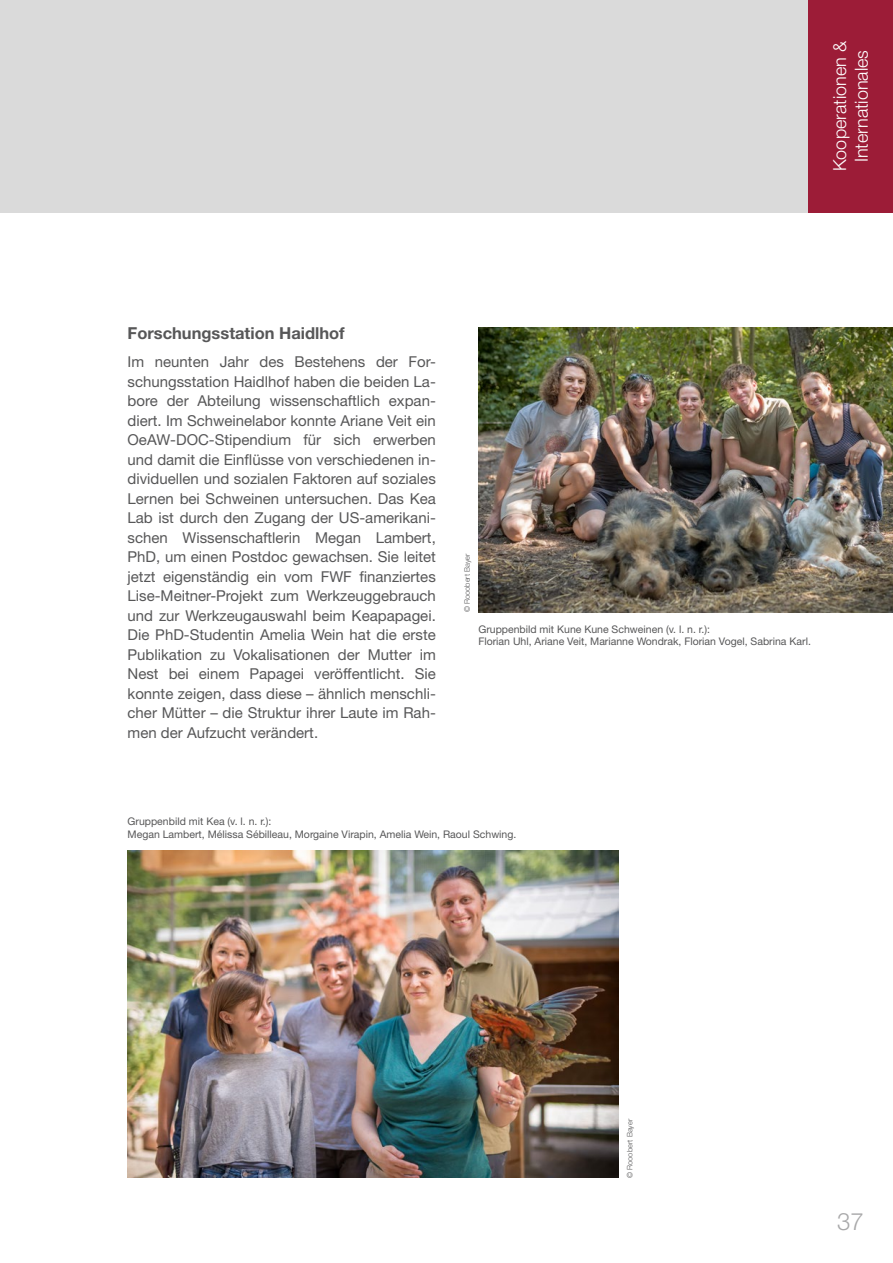
<style>
.page{position:relative;width:893px;height:1263px;background:#fff}
.page>*{position:absolute;margin:0;border:0;box-sizing:border-box;transform-origin:0 0}
.t1{font:300 24px "Helvetica Neue LT Std";color:#a8a8a9}
.t2{font:18px/21.6px "Helvetica Neue LT Std Lt 12";color:#fff;text-align:center}
.t3{font:700 16.5px "Helvetica Neue LT Std";color:#575758}
.t4{font:15px/19.5px "Helvetica Neue LT Std";color:#575758;text-align:justify}
.t5{font:10.5px/12.6px "Helvetica Neue LT Std";color:#575758}
.t6{font:300 7.5px "Helvetica Neue LT Std";color:#575758}
</style>
<div class="page">
<div style="left:0;top:0;width:893px;height:213px;background:#dadada"></div>
<div style="left:808px;top:0;width:85px;height:213px;background:#9c1c37"></div>
<img style="left:128px;top:850px;width:491px;height:328px">
<img style="left:478px;top:327px;width:415px;height:285px">
<p class="t2" style="left:828px;top:171px;width:131px;rotate:-90deg">Kooperationen &amp;<br>Internationales</p>
<p class="t3" style="left:128px;top:323px;width:219px">Forschungsstation Haidlhof</p>
<p class="t4" style="left:128px;top:352px;width:310px">Im neunten Jahr des Bestehens der For&shy;schungsstation Haidlhof haben die beiden La&shy;bore der Abteilung wissenschaftlich expan&shy;diert. Im Schweinelabor konnte Ariane Veit ein OeAW-DOC-Stipendium für sich erwerben und damit die Einflüsse von verschiedenen in&shy;dividuellen und sozialen Faktoren auf soziales Lernen bei Schweinen untersuchen. Das Kea Lab ist durch den Zugang der US-amerikani&shy;schen Wissenschaftlerin Megan Lambert, PhD, um einen Postdoc gewachsen. Sie leitet jetzt eigenständig ein vom FWF finanziertes Lise-Meitner-Projekt zum Werkzeuggebrauch und zur Werkzeugauswahl beim Keapapagei.<br>Die PhD-Studentin Amelia Wein hat die erste Publikation zu Vokalisationen der Mutter im Nest bei einem Papagei veröffentlicht. Sie konnte zeigen, dass diese – ähnlich menschli&shy;cher Mütter – die Struktur ihrer Laute im Rah&shy;men der Aufzucht verändert.</p>
<p class="t6" style="left:463px;top:612px;width:61px;rotate:-90deg">© Rooobert Bayer</p>
<p class="t5" style="left:478px;top:622px;width:334px">Gruppenbild mit Kune Kune Schweinen (v. l. n. r.):<br>Florian Uhl, Ariane Veit, Marianne Wondrak, Florian Vogel, Sabrina Karl.</p>
<p class="t5" style="left:128px;top:815px;width:390px">Gruppenbild mit Kea (v. l. n. r.):<br>Megan Lambert, Mélissa Sébilleau, Morgaine Virapin, Amelia Wein, Raoul Schwing.</p>
<p class="t6" style="left:625px;top:1178px;width:61px;rotate:-90deg">© Rooobert Bayer</p>
<h1 class="t1" style="left:837px;top:1207px;width:28px">37</h1>
</div>
